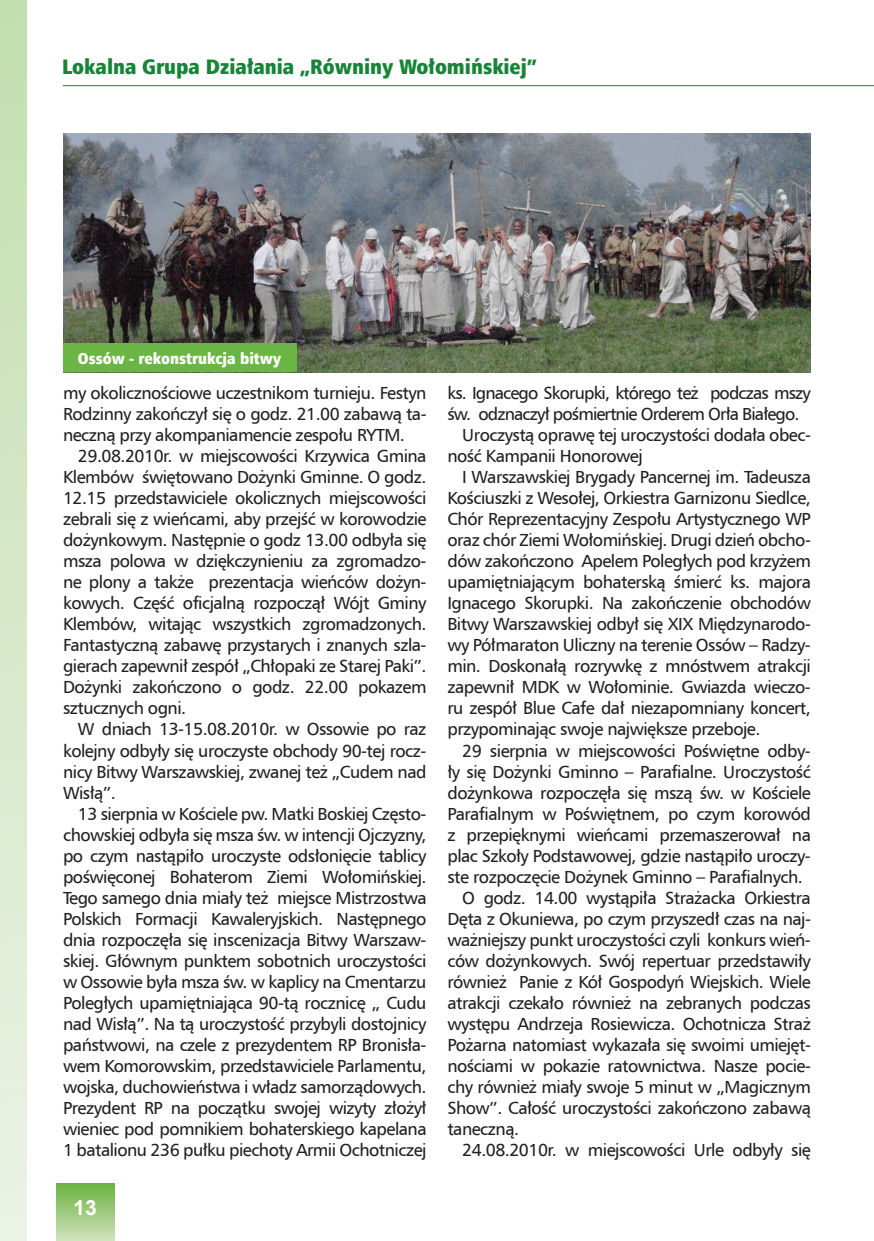
<style>
.page{position:relative;width:874px;height:1241px;background:#fff}
.page>*{position:absolute;margin:0;border:0;box-sizing:border-box;transform-origin:0 0}
.t1{font:21px "Humnst 777 X Blk Cn EU Normal";color:#178438}
.t2{font:700 21px "Arial";color:#fff}
.t3{font:17.5px/21px "Humnst 777 EU Normal";letter-spacing:-.03em;color:#231f20;text-align:justify}
.t4{font:17.5px "Humnst 777 EU Normal";letter-spacing:-.05em;color:#231f20}
.t5{font:15.75px "Humnst 777 X Blk Cn EU Normal";color:#fff}
</style>
<div class="page">
<div style="left:0;top:0;width:873px;height:1240px;background:linear-gradient(to bottom,#c2dfaf,#ebf3e4)"></div>
<div style="left:27px;top:0;width:846px;height:1240px;background:#fff"></div>
<div style="left:57px;top:1183px;width:57px;height:57px;background:linear-gradient(to bottom,#6ab440,#cde0bb)"></div>
<hr style="left:63px;top:85px;width:810px;height:1px;background:#178438">
<img style="left:63px;top:133px;width:747px;height:239px">
<div style="left:63px;top:343px;width:234px;height:29px;background:#6ab544"></div>
<p class="t1" style="left:62px;top:53px;width:476px">Lokalna Grupa Działania „Równiny Wołomińskiej”</p>
<p class="t5" style="left:78px;top:348px;width:205px">Ossów - rekonstrukcja bitwy</p>
<p class="t3" style="left:63px;top:382px;width:365px">my okolicznościowe uczestnikom turnieju. Festyn Rodzinny zakończył się o godz. 21.00 zabawą ta&shy;neczną przy akompaniamencie zespołu RYTM.</p>
<p class="t3" style="left:63px;top:445px;width:365px;text-indent:15px">29.08.2010r. w miejscowości Krzywica Gmina Klembów świętowano Dożynki Gminne. O godz.<br>12.15 przedstawiciele okolicznych miejscowości zebrali się z wieńcami, aby przejść w korowodzie dożynkowym. Następnie o godz 13.00 odbyła się msza polowa w dziękczynieniu za zgromadzo&shy;ne plony a także prezentacja wieńców dożyn&shy;kowych. Część oficjalną rozpoczął Wójt Gminy Klembów, witając wszystkich zgromadzonych.<br>Fantastyczną zabawę przystarych i znanych szla&shy;gierach zapewnił zespół „Chłopaki ze Starej Paki”.<br>Dożynki zakończono o godz. 22.00 pokazem sztucznych ogni.</p>
<p class="t3" style="left:63px;top:718px;width:365px;text-indent:15px">W dniach 13-15.08.2010r. w Ossowie po raz kolejny odbyły się uroczyste obchody 90-tej rocz&shy;nicy Bitwy Warszawskiej, zwanej też „Cudem nad Wisłą”.</p>
<p class="t3" style="left:63px;top:802px;width:365px;text-indent:15px">13 sierpnia w Kościele pw. Matki Boskiej Często&shy;chowskiej odbyła się msza św. w intencji Ojczyzny, po czym nastąpiło uroczyste odsłonięcie tablicy poświęconej Bohaterom Ziemi Wołomińskiej.<br>Tego samego dnia miały też miejsce Mistrzostwa Polskich Formacji Kawaleryjskich. Następnego dnia rozpoczęła się inscenizacja Bitwy Warszaw&shy;skiej. Głównym punktem sobotnich uroczystości w Ossowie była msza św. w kaplicy na Cmentarzu Poległych upamiętniająca 90-tą rocznicę „ Cudu nad Wisłą”. Na tą uroczystość przybyli dostojnicy państwowi, na czele z prezydentem RP Bronisła&shy;wem Komorowskim, przedstawiciele Parlamentu, wojska, duchowieństwa i władz samorządowych.<br>Prezydent RP na początku swojej wizyty złożył wieniec pod pomnikiem bohaterskiego kapelana 1 batalionu 236 pułku piechoty Armii Ochotniczej</p>
<p class="t2" style="left:73px;top:1193px;width:25px">13</p>
<p class="t4" style="left:447px;top:382px;width:365px">ks. Ignacego Skorupki, którego też podczas mszy</p>
<p class="t4" style="left:447px;top:403px;width:353px">św. odznaczył pośmiertnie Orderem Orła Białego.</p>
<p class="t3" style="left:462px;top:424px;width:350px">Uroczystą oprawę tej uroczystości dodała obec-</p>
<p class="t3" style="left:447px;top:445px;width:197px">ność Kampanii Honorowej</p>
<p class="t3" style="left:462px;top:466px;width:350px">I Warszawskiej Brygady Pancernej im. Tadeusza</p>
<p class="t3" style="left:447px;top:487px;width:365px">Kościuszki z Wesołej, Orkiestra Garnizonu Siedlce,</p>
<p class="t3" style="left:447px;top:508px;width:365px">Chór Reprezentacyjny Zespołu Artystycznego WP</p>
<p class="t3" style="left:447px;top:529px;width:365px">oraz chór Ziemi Wołomińskiej. Drugi dzień obcho-</p>
<p class="t3" style="left:447px;top:550px;width:365px">dów zakończono Apelem Poległych pod krzyżem</p>
<p class="t3" style="left:447px;top:571px;width:365px">upamiętniającym bohaterską śmierć ks. majora</p>
<p class="t3" style="left:447px;top:592px;width:365px">Ignacego Skorupki. Na zakończenie obchodów</p>
<p class="t3" style="left:447px;top:613px;width:365px">Bitwy Warszawskiej odbył się XIX Międzynarodo-</p>
<p class="t3" style="left:447px;top:634px;width:365px">wy Półmaraton Uliczny na terenie Ossów – Radzy-</p>
<p class="t3" style="left:447px;top:655px;width:365px">min. Doskonałą rozrywkę z mnóstwem atrakcji</p>
<p class="t3" style="left:447px;top:676px;width:365px">zapewnił MDK w Wołominie. Gwiazda wieczo-</p>
<p class="t3" style="left:447px;top:697px;width:365px">ru zespół Blue Cafe dał niezapomniany koncert,</p>
<p class="t3" style="left:447px;top:718px;width:314px">przypominając swoje największe przeboje.</p>
<p class="t3" style="left:462px;top:739px;width:350px">29 sierpnia w miejscowości Poświętne odby-</p>
<p class="t3" style="left:447px;top:760px;width:365px">ły się Dożynki Gminno – Parafialne. Uroczystość</p>
<p class="t3" style="left:447px;top:781px;width:365px">dożynkowa rozpoczęła się mszą św. w Kościele</p>
<p class="t3" style="left:447px;top:802px;width:365px">Parafialnym w Poświętnem, po czym korowód</p>
<p class="t3" style="left:447px;top:823px;width:365px">z przepięknymi wieńcami przemaszerował na</p>
<p class="t3" style="left:447px;top:844px;width:365px">plac Szkoły Podstawowej, gdzie nastąpiło uroczy-</p>
<p class="t3" style="left:447px;top:865px;width:357px">ste rozpoczęcie Dożynek Gminno – Parafialnych.</p>
<p class="t3" style="left:462px;top:886px;width:350px">O godz. 14.00 wystąpiła Strażacka Orkiestra</p>
<p class="t3" style="left:447px;top:907px;width:365px">Dęta z Okuniewa, po czym przyszedł czas na naj-</p>
<p class="t3" style="left:447px;top:928px;width:365px">ważniejszy punkt uroczystości czyli konkurs wień-</p>
<p class="t3" style="left:447px;top:949px;width:365px">ców dożynkowych. Swój repertuar przedstawiły</p>
<p class="t3" style="left:447px;top:970px;width:365px">również Panie z Kół Gospodyń Wiejskich. Wiele</p>
<p class="t3" style="left:447px;top:991px;width:365px">atrakcji czekało również na zebranych podczas</p>
<p class="t3" style="left:447px;top:1012px;width:365px">występu Andrzeja Rosiewicza. Ochotnicza Straż</p>
<p class="t3" style="left:447px;top:1033px;width:365px">Pożarna natomiast wykazała się swoimi umiejęt-</p>
<p class="t3" style="left:447px;top:1054px;width:365px">nościami w pokazie ratownictwa. Nasze pocie-</p>
<p class="t3" style="left:447px;top:1075px;width:365px">chy również miały swoje 5 minut w „Magicznym</p>
<p class="t3" style="left:447px;top:1096px;width:365px">Show”. Całość uroczystości zakończono zabawą</p>
<p class="t3" style="left:447px;top:1117px;width:73px">taneczną.</p>
<p class="t3" style="left:462px;top:1138px;width:350px">24.08.2010r. w miejscowości Urle odbyły się</p>
</div>
